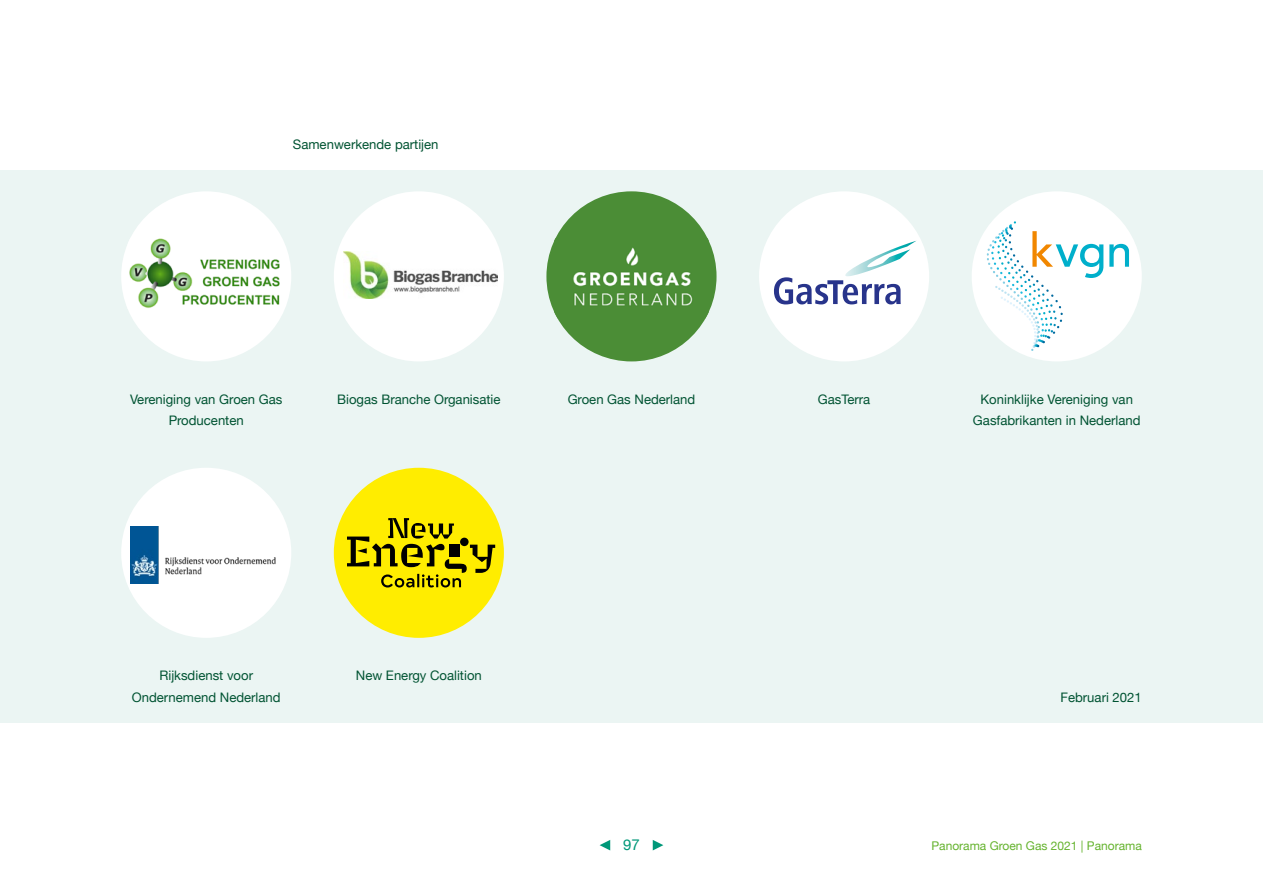
<style>
.page{position:relative;width:1263px;height:893px;background:#fff}
.page>*{position:absolute;margin:0;border:0;box-sizing:border-box;transform-origin:0 0}
.t1{font:15px "Helvetica Neue";color:#009879}
.t2{font:13.2px/21.3px "Helvetica Neue";color:#005332;text-align:center}
.t3{font:12px "Helvetica Neue";color:#65b32e}
</style>
<div class="page">
<div style="left:0;top:170px;width:1263px;height:553px;background:#ebf5f3"></div>
<svg style="left:653px;top:840px;width:10px;height:10px"></svg>
<svg style="left:600px;top:840px;width:10px;height:10px"></svg>
<div style="left:121px;top:191px;width:170px;height:170px;background:#fff;border-radius:50%"></div>
<img style="left:129px;top:238px;width:151px;height:70px">
<div style="left:334px;top:191px;width:170px;height:170px;background:#fff;border-radius:50%"></div>
<img style="left:343px;top:252px;width:154px;height:46px">
<div style="left:546px;top:191px;width:170px;height:170px;background:#4b8d36;border-radius:50%"></div>
<img style="left:554px;top:238px;width:155px;height:80px">
<div style="left:759px;top:191px;width:170px;height:170px;background:#fff;border-radius:50%"></div>
<svg style="left:774px;top:241px;width:142px;height:63px"></svg>
<div style="left:972px;top:191px;width:170px;height:170px;background:#fff;border-radius:50%"></div>
<svg style="left:1109px;top:244px;width:20px;height:23px"></svg>
<svg style="left:986px;top:221px;width:117px;height:130px"></svg>
<div style="left:121px;top:468px;width:170px;height:170px;background:#fff;border-radius:50%"></div>
<img style="left:130px;top:526px;width:146px;height:57px">
<div style="left:334px;top:468px;width:170px;height:170px;background:#ffed00;border-radius:50%"></div>
<svg style="left:347px;top:518px;width:148px;height:69px"></svg>
<div style="left:449px;top:545px;width:10px;height:12px;background:#000"></div>
<p class="t2" style="left:293px;top:134px;width:147px">Samenwerkende partijen</p>
<p class="t2" style="left:130px;top:389px;width:154px">Vereniging van Groen Gas<br>Producenten</p>
<p class="t2" style="left:337px;top:389px;width:165px">Biogas Branche Organisatie</p>
<p class="t2" style="left:568px;top:389px;width:129px">Groen Gas Nederland</p>
<p class="t2" style="left:818px;top:389px;width:54px">GasTerra</p>
<p class="t2" style="left:973px;top:389px;width:169px">Koninklijke Vereniging van<br>Gasfabrikanten in Nederland</p>
<p class="t2" style="left:132px;top:666px;width:150px">Rijksdienst voor<br>Ondernemend Nederland</p>
<p class="t2" style="left:356px;top:666px;width:127px">New Energy Coalition</p>
<p class="t2" style="left:1060px;top:687px;width:83px">Februari 2021</p>
<p class="t1" style="left:623px;top:834px;width:18px">97</p>
<p class="t3" style="left:931px;top:837px;width:212px">Panorama Groen Gas 2021 | Panorama</p>
</div>
